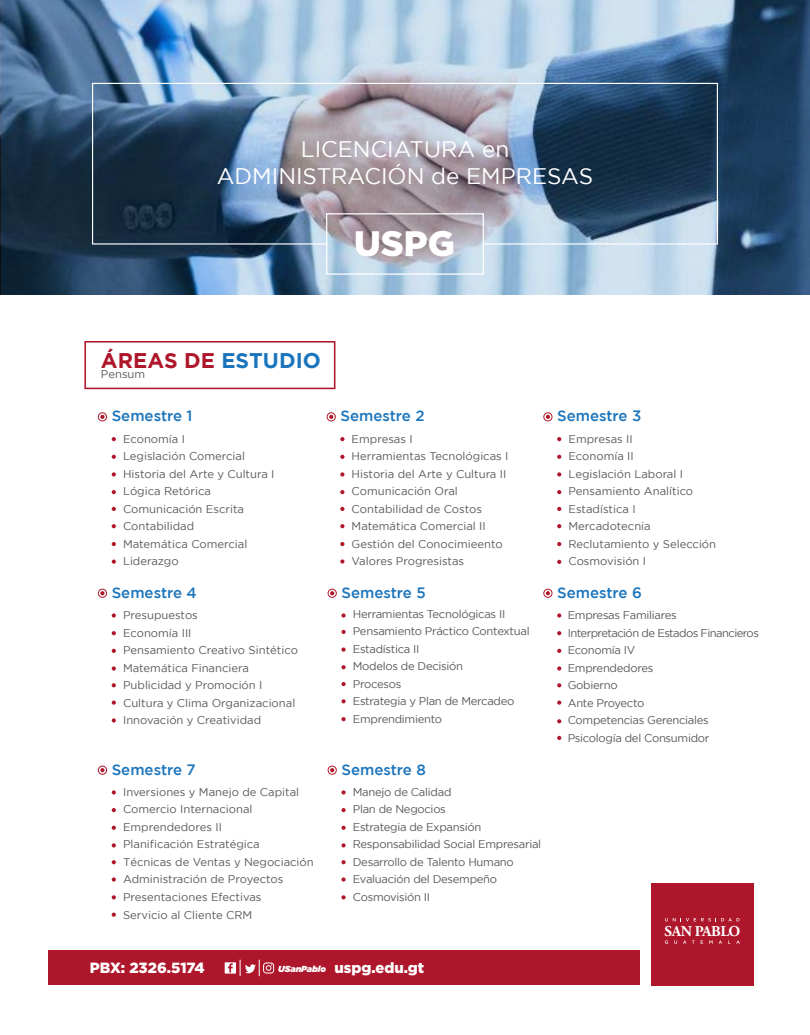
<style>
.page{position:relative;width:810px;height:1035px;background:#fff}
.page>*{position:absolute;margin:0;border:0;box-sizing:border-box;transform-origin:0 0}
.t1{font:900 35.38px "Gotham";color:#fff}
.t2{font:22.5px/27px "Gotham";color:#fff;text-align:center}
.t3{font:700 21.25px "Gotham";color:#ae172b}
.t4{font:500 15px "Gotham";color:#1b75bc}
.t5{font:700 15px "Adobe Garamond Pro";letter-spacing:-.025em;color:#fff}
.t6{font:900 14.75px "Gotham";color:#fff}
.t7{font:11.25px/17.5px "Gotham";color:#58595b}
.t8{font:11.25px/17.5px "Gotham";letter-spacing:-.025em;color:#58595b}
.s1{color:#1b75bc}
.s2{font-style:italic;font-size:8.75px}
</style>
<div class="page">
<svg style="left:1px;top:0;width:808px;height:295px;background:#6c89a4"></svg>
<svg style="left:92px;top:83px;width:626px;height:162px;background:#66768a"></svg>
<div style="left:326px;top:213px;width:158px;height:62px;border:1px solid #fff"></div>
<svg style="left:84px;top:341px;width:251px;height:48px"></svg>
<div style="left:48px;top:950px;width:592px;height:35px;background:#ae172b"></div>
<svg style="left:225px;top:960px;width:49px;height:16px"></svg>
<div style="left:652px;top:883px;width:102px;height:102px;background:#ae172b"></div>
<svg style="left:709px;top:940px;width:4px;height:4px"></svg>
<svg style="left:728px;top:940px;width:12px;height:4px"></svg>
<svg style="left:665px;top:918px;width:75px;height:3px"></svg>
<svg style="left:112px;top:437px;width:4px;height:4px"></svg>
<svg style="left:112px;top:455px;width:4px;height:4px"></svg>
<svg style="left:112px;top:542px;width:4px;height:4px"></svg>
<svg style="left:112px;top:560px;width:4px;height:4px"></svg>
<svg style="left:112px;top:472px;width:4px;height:5px"></svg>
<svg style="left:112px;top:490px;width:4px;height:4px"></svg>
<svg style="left:112px;top:507px;width:4px;height:4px"></svg>
<svg style="left:112px;top:524px;width:4px;height:4px"></svg>
<svg style="left:100px;top:415px;width:5px;height:4px"></svg>
<div style="left:98px;top:412px;width:9px;height:9px;border:1px solid #ae172b;border-radius:50%"></div>
<svg style="left:112px;top:613px;width:4px;height:5px"></svg>
<svg style="left:112px;top:631px;width:4px;height:4px"></svg>
<svg style="left:112px;top:718px;width:4px;height:5px"></svg>
<svg style="left:112px;top:649px;width:4px;height:4px"></svg>
<svg style="left:112px;top:666px;width:4px;height:5px"></svg>
<svg style="left:112px;top:683px;width:4px;height:4px"></svg>
<svg style="left:112px;top:701px;width:4px;height:4px"></svg>
<svg style="left:100px;top:591px;width:5px;height:4px"></svg>
<div style="left:98px;top:589px;width:9px;height:9px;border:1px solid #ae172b;border-radius:50%"></div>
<svg style="left:341px;top:613px;width:5px;height:5px"></svg>
<svg style="left:341px;top:630px;width:5px;height:4px"></svg>
<svg style="left:341px;top:717px;width:5px;height:4px"></svg>
<svg style="left:341px;top:648px;width:5px;height:4px"></svg>
<svg style="left:341px;top:665px;width:5px;height:4px"></svg>
<svg style="left:341px;top:682px;width:5px;height:4px"></svg>
<svg style="left:341px;top:699px;width:5px;height:4px"></svg>
<svg style="left:330px;top:591px;width:4px;height:4px"></svg>
<div style="left:328px;top:589px;width:9px;height:9px;border:1px solid #ae172b;border-radius:50%"></div>
<svg style="left:112px;top:790px;width:4px;height:5px"></svg>
<svg style="left:112px;top:808px;width:4px;height:4px"></svg>
<svg style="left:112px;top:826px;width:4px;height:4px"></svg>
<svg style="left:112px;top:843px;width:4px;height:5px"></svg>
<svg style="left:112px;top:860px;width:4px;height:4px"></svg>
<svg style="left:112px;top:877px;width:4px;height:5px"></svg>
<svg style="left:112px;top:895px;width:4px;height:4px"></svg>
<svg style="left:112px;top:913px;width:4px;height:4px"></svg>
<svg style="left:100px;top:768px;width:5px;height:4px"></svg>
<div style="left:98px;top:766px;width:9px;height:9px;border:1px solid #ae172b;border-radius:50%"></div>
<svg style="left:341px;top:790px;width:5px;height:5px"></svg>
<svg style="left:341px;top:808px;width:5px;height:4px"></svg>
<svg style="left:341px;top:895px;width:5px;height:4px"></svg>
<svg style="left:341px;top:826px;width:5px;height:4px"></svg>
<svg style="left:341px;top:843px;width:5px;height:5px"></svg>
<svg style="left:341px;top:860px;width:5px;height:4px"></svg>
<svg style="left:341px;top:877px;width:5px;height:5px"></svg>
<svg style="left:330px;top:768px;width:4px;height:4px"></svg>
<div style="left:328px;top:766px;width:9px;height:9px;border:1px solid #ae172b;border-radius:50%"></div>
<svg style="left:557px;top:613px;width:4px;height:5px"></svg>
<svg style="left:557px;top:631px;width:4px;height:4px"></svg>
<svg style="left:557px;top:649px;width:4px;height:4px"></svg>
<svg style="left:557px;top:666px;width:4px;height:5px"></svg>
<svg style="left:557px;top:683px;width:4px;height:4px"></svg>
<svg style="left:557px;top:701px;width:4px;height:4px"></svg>
<svg style="left:557px;top:719px;width:4px;height:4px"></svg>
<svg style="left:557px;top:736px;width:4px;height:4px"></svg>
<svg style="left:546px;top:591px;width:4px;height:4px"></svg>
<div style="left:543px;top:589px;width:9px;height:9px;border:1px solid #ae172b;border-radius:50%"></div>
<svg style="left:340px;top:437px;width:4px;height:4px"></svg>
<svg style="left:340px;top:455px;width:4px;height:4px"></svg>
<svg style="left:340px;top:542px;width:4px;height:4px"></svg>
<svg style="left:340px;top:559px;width:4px;height:5px"></svg>
<svg style="left:340px;top:472px;width:4px;height:5px"></svg>
<svg style="left:340px;top:490px;width:4px;height:4px"></svg>
<svg style="left:340px;top:507px;width:4px;height:4px"></svg>
<svg style="left:340px;top:524px;width:4px;height:4px"></svg>
<svg style="left:329px;top:415px;width:4px;height:4px"></svg>
<div style="left:327px;top:412px;width:9px;height:9px;border:1px solid #ae172b;border-radius:50%"></div>
<svg style="left:557px;top:437px;width:4px;height:4px"></svg>
<svg style="left:557px;top:455px;width:4px;height:4px"></svg>
<svg style="left:557px;top:542px;width:4px;height:4px"></svg>
<svg style="left:557px;top:560px;width:4px;height:4px"></svg>
<svg style="left:557px;top:472px;width:4px;height:5px"></svg>
<svg style="left:557px;top:490px;width:4px;height:4px"></svg>
<svg style="left:557px;top:507px;width:4px;height:4px"></svg>
<svg style="left:557px;top:524px;width:4px;height:4px"></svg>
<svg style="left:546px;top:415px;width:4px;height:4px"></svg>
<div style="left:543px;top:412px;width:9px;height:9px;border:1px solid #ae172b;border-radius:50%"></div>
<h2 class="t2" style="left:217px;top:135px;width:378px">LICENCIATURA en<br>ADMINISTRACIÓN de EMPRESAS</h2>
<h1 class="t1" style="left:354px;top:223px;width:102px">USPG</h1>
<h3 class="t3" style="left:101px;top:348px;width:221px">ÁREAS DE <span class="s1">ESTUDIO</span></h3>
<p class="t7" style="left:101px;top:366px;width:46px">Pensum</p>
<h3 class="t4" style="left:112px;top:408px;width:82px">Semestre 1</h3>
<h3 class="t4" style="left:340px;top:408px;width:86px">Semestre 2</h3>
<p class="t7" style="left:123px;top:430px;width:153px">Economía I<br>Legislación Comercial<br>Historia del Arte y Cultura I<br>Lógica Retórica<br>Comunicación Escrita<br>Contabilidad<br>Matemática Comercial<br>Liderazgo</p>
<p class="t7" style="left:352px;top:430px;width:158px">Empresas I<br>Herramientas Tecnológicas I<br>Historia del Arte y Cultura II<br>Comunicación Oral<br>Contabilidad de Costos<br>Matemática Comercial II<br>Gestión del Conocimieento<br>Valores Progresistas</p>
<h3 class="t4" style="left:112px;top:584px;width:87px">Semestre 4</h3>
<h3 class="t4" style="left:341px;top:584px;width:86px">Semestre 5</h3>
<p class="t7" style="left:123px;top:606px;width:176px">Presupuestos<br>Economía III<br>Pensamiento Creativo Sintético<br>Matemática Financiera<br>Publicidad y Promoción I<br>Cultura y Clima Organizacional<br>Innovación y Creatividad</p>
<p class="t8" style="left:353px;top:605px;width:178px">Herramientas Tecnológicas II<br>Pensamiento Práctico Contextual<br>Estadística II<br>Modelos de Decisión<br>Procesos<br>Estrategia y Plan de Mercadeo<br>Emprendimiento</p>
<h3 class="t4" style="left:112px;top:761px;width:86px">Semestre 7</h3>
<h3 class="t4" style="left:341px;top:761px;width:86px">Semestre 8</h3>
<p class="t7" style="left:123px;top:783px;width:192px">Inversiones y Manejo de Capital<br>Comercio Internacional<br>Emprendedores II<br>Planificación Estratégica<br>Técnicas de Ventas y Negociación<br>Administración de Proyectos<br>Presentaciones Efectivas<br>Servicio al Cliente CRM</p>
<p class="t8" style="left:353px;top:783px;width:190px">Manejo de Calidad<br>Plan de Negocios<br>Estrategia de Expansión<br>Responsabilidad Social Empresarial<br>Desarrollo de Talento Humano<br>Evaluación del Desempeño<br>Cosmovisión II</p>
<h3 class="t6" style="left:90px;top:960px;width:116px">PBX: 2326.5174</h3>
<h3 class="t6" style="left:278px;top:960px;width:148px"><span class="s2">USanPablo</span> uspg.edu.gt</h3>
<h3 class="t4" style="left:557px;top:408px;width:86px">Semestre 3</h3>
<p class="t7" style="left:569px;top:430px;width:149px">Empresas II<br>Economía II<br>Legislación Laboral I<br>Pensamiento Analítico<br>Estadística I<br>Mercadotecnia<br>Reclutamiento y Selección<br>Cosmovisión I</p>
<h3 class="t4" style="left:557px;top:584px;width:86px">Semestre 6</h3>
<p class="t8" style="left:568px;top:606px;width:193px">Empresas Familiares<br>Interpretación de Estados Financieros<br>Economía IV<br>Emprendedores<br>Gobierno<br>Ante Proyecto<br>Competencias Gerenciales<br>Psicología del Consumidor</p>
<h3 class="t5" style="left:665px;top:922px;width:77px">SAN PABLO</h3>
</div>
